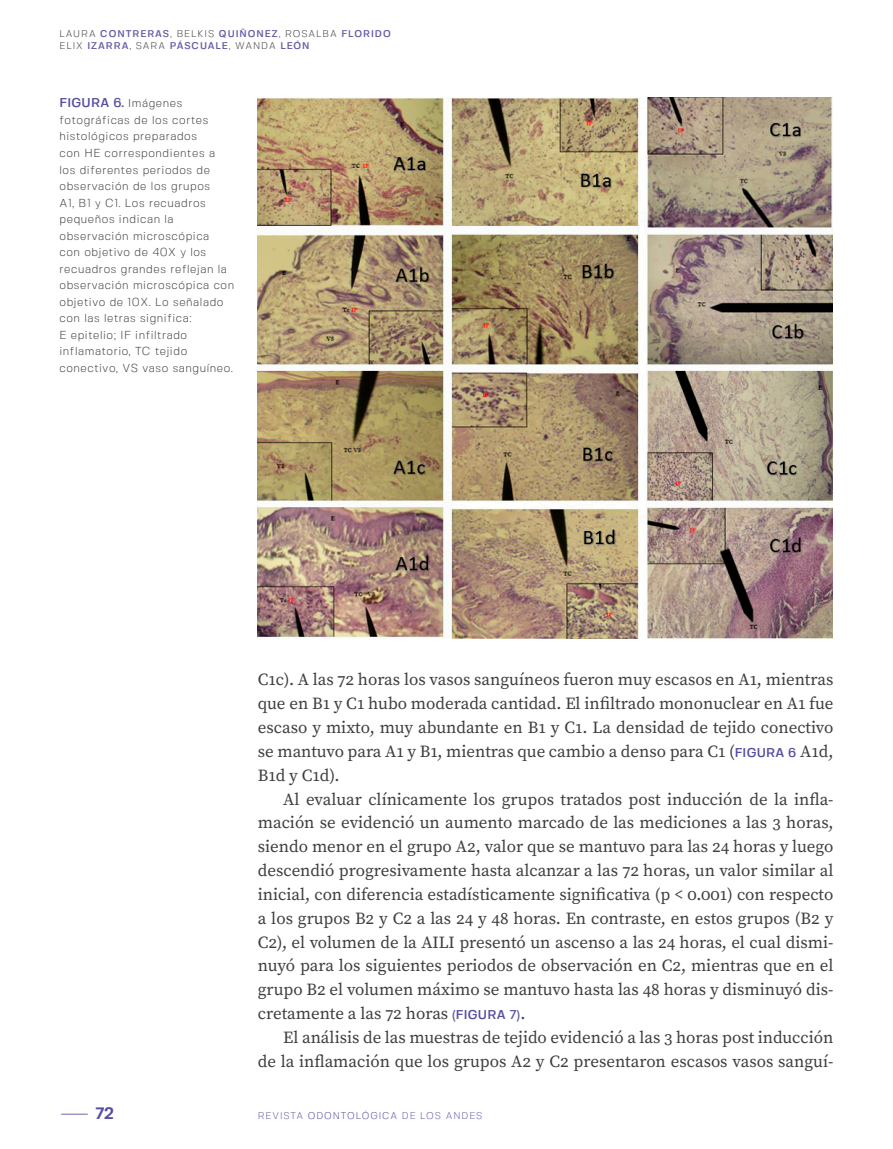
<style>
.page{position:relative;width:893px;height:1149px;background:#fff}
.page>*{position:absolute;margin:0;border:0;box-sizing:border-box;transform-origin:0 0}
.t1{font:16.95px/23.9px "Source Serif Pro";color:#3e3e3f;text-align:justify}
.t2{font:700 16.5px "Fivo Sans";color:#554fa1}
.t3{font:500 12.75px "Fivo Sans";letter-spacing:.02em;color:#554fa1}
.t4{font:300 11.55px/16.5px "Fivo Sans";letter-spacing:.05em;color:#3e3e3f}
.t5{font:500 9.75px/12px "Fivo Sans";letter-spacing:.1em;color:#635ca8}
.t6{font:300 9.75px "Fivo Sans";letter-spacing:.1em;color:#635ca8}
.s1{font-weight:300;color:#3e3e3f}
.s2{font-weight:300;font-size:11.55px;color:#3e3e3f}
.s3{font-family:"Fivo Sans";font-weight:500;font-size:12.75px;color:#554fa1}
.s4{font-weight:300;font-size:18px}
.s5{color:#554fa1}
</style>
<div class="page">
<img style="left:258px;top:98px;width:575px;height:540px">
<p class="t5" style="left:60px;top:28px;width:333px"><span class="s1">LAURA</span> CONTRERAS<span class="s1">, BELKIS</span> QUIÑONEZ<span class="s1">, ROSALBA</span> FLORIDO<br><span class="s1">ELIX</span> IZARRA<span class="s1">, SARA</span> PÁSCUALE<span class="s1">, WANDA</span> LEÓN</p>
<p class="t3" style="left:60px;top:95px;width:124px">FIGURA 6. <span class="s2">Imágenes</span></p>
<p class="t4" style="left:60px;top:112px;width:176px">fotográficas de los cortes histológicos preparados<br>con HE correspondientes a<br>los diferentes periodos de observación de los grupos<br>A1, B1 y C1. Los recuadros pequeños indican la observación microscópica<br>con objetivo de 40X y los recuadros grandes reflejan la observación microscópica con objetivo de 10X. Lo señalado con las letras significa:<br>E epitelio; IF infiltrado inflamatorio, TC tejido conectivo, VS vaso sanguíneo.</p>
<p class="t1" style="left:258px;top:667px;width:577px">C1c). A las 72 horas los vasos sanguíneos fueron muy escasos en A1, mientras que en B1 y C1 hubo moderada cantidad. El infiltrado mononuclear en A1 fue escaso y mixto, muy abundante en B1 y C1. La densidad de tejido conectivo se mantuvo para A1 y B1, mientras que cambio a denso para C1 (<span class="s3">FIGURA 6</span> A1d, B1d y C1d).</p>
<p class="t1" style="left:258px;top:786px;width:577px;text-indent:26px">Al evaluar clínicamente los grupos tratados post inducción de la infla&shy;mación se evidenció un aumento marcado de las mediciones a las 3 horas, siendo menor en el grupo A2, valor que se mantuvo para las 24 horas y luego descendió progresivamente hasta alcanzar a las 72 horas, un valor similar al inicial, con diferencia estadísticamente significativa (p &lt; 0.001) con respecto a los grupos B2 y C2 a las 24 y 48 horas. En contraste, en estos grupos (B2 y C2), el volumen de la AILI presentó un ascenso a las 24 horas, el cual dismi&shy;nuyó para los siguientes periodos de observación en C2, mientras que en el grupo B2 el volumen máximo se mantuvo hasta las 48 horas y disminuyó dis&shy;cretamente a las 72 horas <span class="s3">(FIGURA 7)</span>.</p>
<p class="t1" style="left:258px;top:1025px;width:577px;text-align:right">El análisis de las muestras de tejido evidenció a las 3 horas post inducción<br>de la inflamación que los grupos A2 y C2 presentaron escasos vasos sanguí-</p>
<p class="t2" style="left:60px;top:1102px;width:56px"><span class="s4">—</span>72</p>
<p class="t6" style="left:258px;top:1109px;width:226px">REVISTA <span class="s5">ODONTOLÓGICA</span> DE LOS ANDES</p>
</div>
